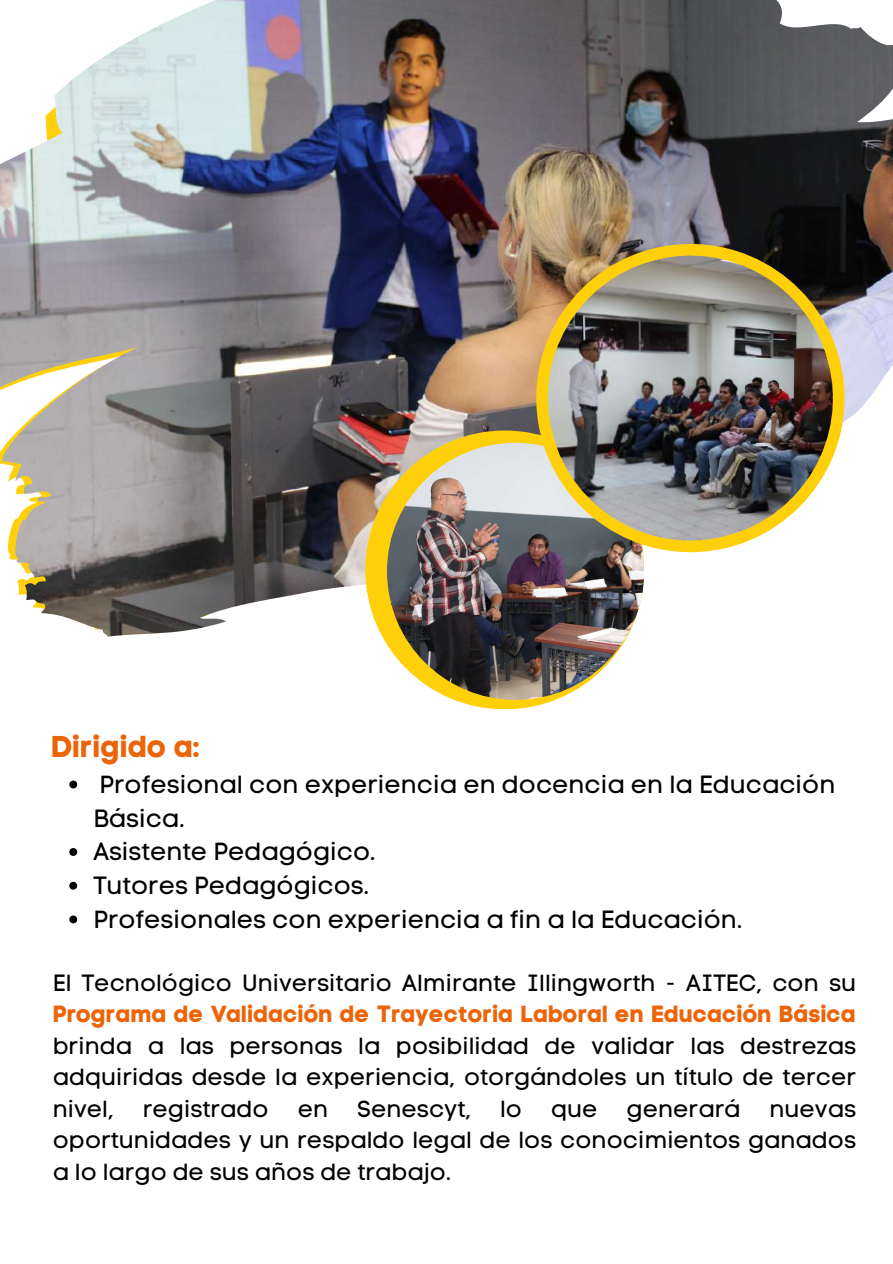
<style>
.page{position:relative;width:893px;height:1264px;background:#fff}
.page>*{position:absolute;margin:0;border:0;box-sizing:border-box;transform-origin:0 0}
.t1{font:30px "Code Pro Bold LC";color:#ec6408}
.t2{font:24.75px/33.8px "Code Pro Normal LC";color:#000}
.t3{font:23.25px/31.5px "Code Pro Normal LC";color:#000;text-align:justify}
.t4{font:23.25px "Code Pro Bold LC";color:#ec6408}
</style>
<div class="page">
<img style="left:0;top:0;width:892px;height:636px">
<div style="left:365px;top:430px;width:279px;height:279px;background:#ffd00a;border-radius:50%"></div>
<img style="left:387px;top:443px;width:257px;height:257px;border-radius:50%">
<img style="left:532px;top:240px;width:316px;height:316px">
<svg style="left:69px;top:780px;width:8px;height:8px"></svg>
<svg style="left:69px;top:848px;width:8px;height:8px"></svg>
<svg style="left:69px;top:881px;width:8px;height:8px"></svg>
<svg style="left:69px;top:915px;width:8px;height:8px"></svg>
<p class="t1" style="left:51px;top:728px;width:151px">Dirigido a:</p>
<p class="t2" style="left:93px;top:767px;width:743px">Profesional con experiencia en docencia en la Educación<br>Básica.<br>Asistente Pedagógico.<br>Tutores Pedagógicos.<br>Profesionales con experiencia a fin a la Educación.</p>
<p class="t3" style="left:53px;top:966px;width:804px">El Tecnológico Universitario Almirante Illingworth - AITEC, con su</p>
<p class="t4" style="left:53px;top:1000px;width:804px">Programa de Validación de Trayectoria Laboral en Educación Básica</p>
<p class="t3" style="left:53px;top:1029px;width:804px">brinda a las personas la posibilidad de validar las destrezas adquiridas desde la experiencia, otorgándoles un título de tercer nivel, registrado en Senescyt, lo que generará nuevas oportunidades y un respaldo legal de los conocimientos ganados a lo largo de sus años de trabajo.</p>
</div>
